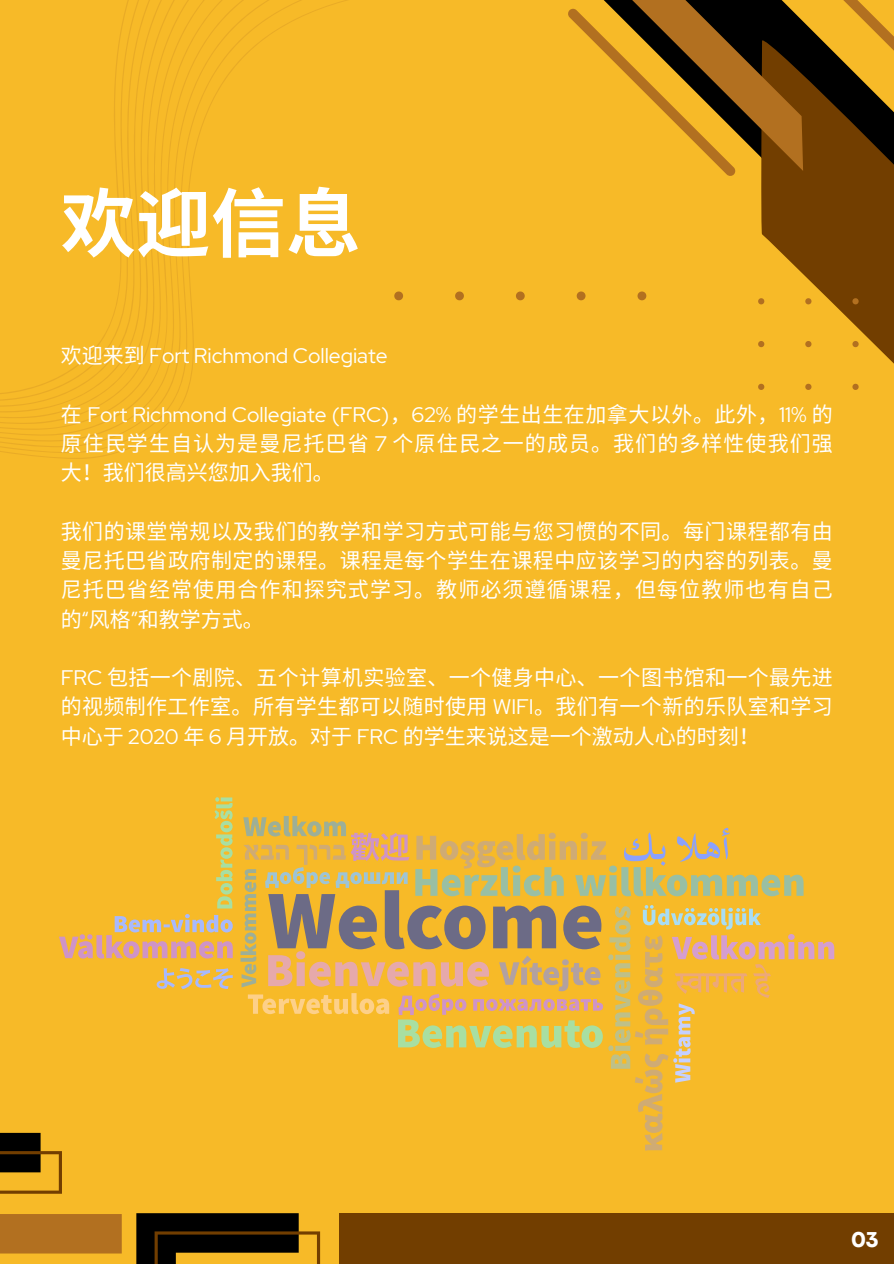
<style>
.page{position:relative;width:894px;height:1264px;background:#fff}
.page>*{position:absolute;margin:0;border:0;box-sizing:border-box;transform-origin:0 0}
.t1{font:700 75px "Noto Sans CJ Ksc";color:#fff}
.t2{font:800 22.5px "Codec Pro";color:#fff}
.t3{font:21px/29.2px "Noto Sans CJ Ksc";letter-spacing:.02em;color:#fff;text-align:justify}
.t4{font:21px "Red Hat Display";color:#fff}
.s1{font-family:"Noto Sans CJ Ksc"}
.s2{font-family:"Red Hat Display"}
</style>
<div class="page">
<div style="left:0;top:0;width:893px;height:1263px;background:#f7ba28"></div>
<svg style="left:0;top:0;width:461px;height:459px"></svg>
<svg style="left:761px;top:176px;width:132px;height:214px;fill:#723e00"></svg>
<svg style="left:568px;top:0;width:325px;height:176px"></svg>
<svg style="left:0;top:1132px;width:121px;height:122px"></svg>
<svg style="left:136px;top:1213px;width:184px;height:50px"></svg>
<div style="left:339px;top:1213px;width:554px;height:50px;background:#723e00"></div>
<svg style="left:758px;top:298px;width:6px;height:6px"></svg>
<svg style="left:805px;top:298px;width:6px;height:6px"></svg>
<svg style="left:852px;top:298px;width:6px;height:6px"></svg>
<svg style="left:758px;top:341px;width:6px;height:6px"></svg>
<svg style="left:805px;top:341px;width:6px;height:6px"></svg>
<svg style="left:852px;top:341px;width:6px;height:6px"></svg>
<svg style="left:758px;top:384px;width:6px;height:5px"></svg>
<svg style="left:805px;top:384px;width:6px;height:5px"></svg>
<svg style="left:852px;top:384px;width:6px;height:5px"></svg>
<svg style="left:637px;top:292px;width:9px;height:8px"></svg>
<svg style="left:576px;top:292px;width:9px;height:8px"></svg>
<svg style="left:516px;top:292px;width:8px;height:8px"></svg>
<svg style="left:455px;top:292px;width:9px;height:8px"></svg>
<svg style="left:394px;top:292px;width:9px;height:8px"></svg>
<svg style="left:214px;top:797px;width:18px;height:111px"></svg>
<svg style="left:59px;top:914px;width:174px;height:44px"></svg>
<svg style="left:240px;top:816px;width:594px;height:334px"></svg>
<svg style="left:156px;top:968px;width:77px;height:21px"></svg>
<p class="t1" style="left:61px;top:164px;width:301px">欢迎信息</p>
<p class="t4" style="left:61px;top:342px;width:328px"><span class="s1">欢迎来到</span> Fort Richmond Collegiate</p>
<p class="t3" style="left:61px;top:398px;width:773px">在 <span class="s2">Fort Richmond Collegiate (FRC)</span>，<span class="s2">62%</span> 的学生出生在加拿大以外。此外，<span class="s2">11%</span> 的原住民学生自认为是曼尼托巴省 <span class="s2">7</span> 个原住民之一的成员。我们的多样性使我们强大！我们很高兴您加入我们。</p>
<h1 class="t3" style="left:61px;top:515px;width:773px;text-align:left">我们的课堂常规以及我们的教学和学习方式可能与您习惯的不同。每门课程都有由曼尼托巴省政府制定的课程。课程是每个学生在课程中应该学习的内容的列表。曼尼托巴省经常使用合作和探究式学习。教师必须遵循课程，但每位教师也有自己的<span class="s2">“</span>风格<span class="s2">”</span>和教学方式。</h1>
<p class="t3" style="left:61px;top:661px;width:773px"><span class="s2">FRC</span> 包括一个剧院、五个计算机实验室、一个健身中心、一个图书馆和一个最先进的视频制作工作室。所有学生都可以随时使用 <span class="s2">WIFI</span>。我们有一个新的乐队室和学习中心于 <span class="s2">2020</span> 年 <span class="s2">6</span> 月开放。对于 <span class="s2">FRC</span> 的学生来说这是一个激动人心的时刻！</p>
<p class="t2" style="left:851px;top:1231px;width:28px">03</p>
</div>
